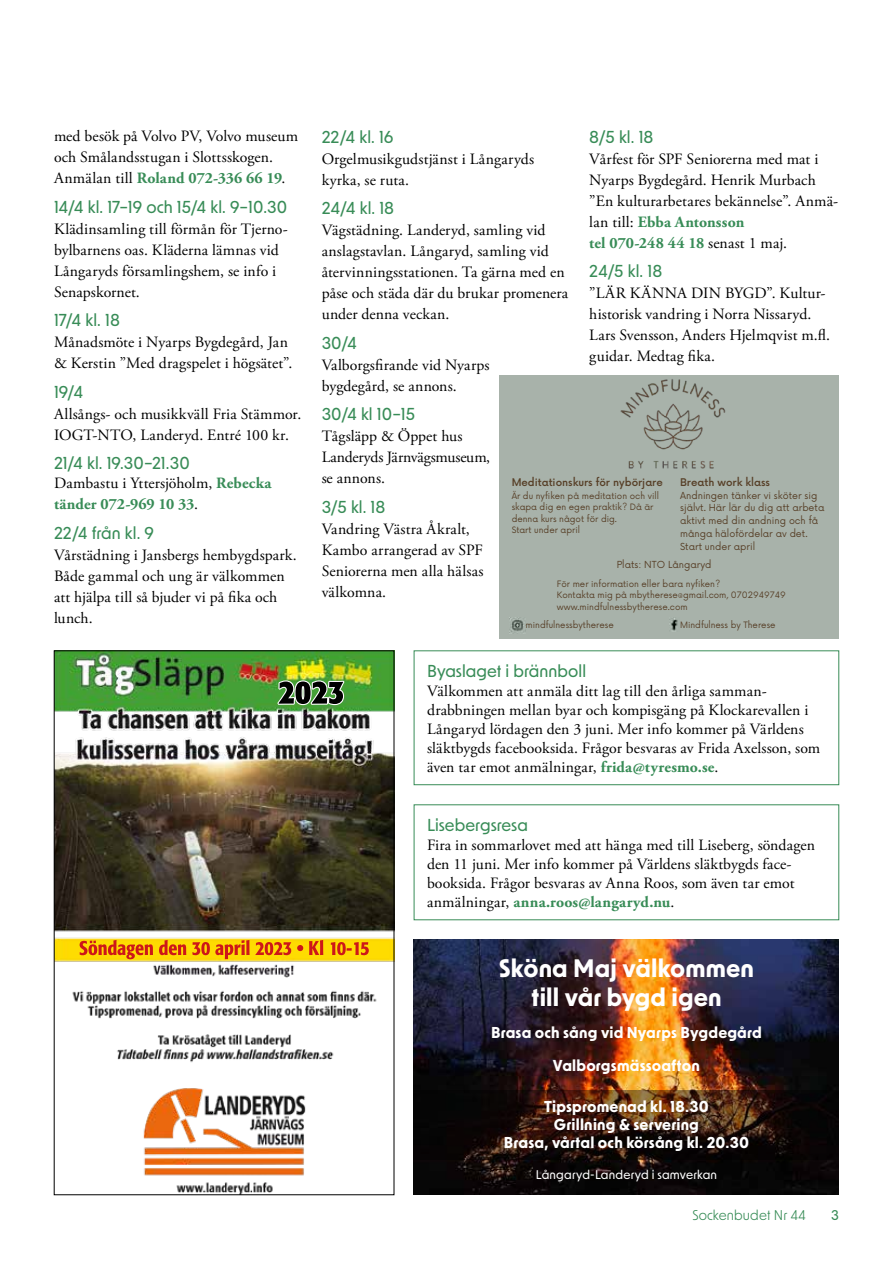
<style>
.page{position:relative;width:893px;height:1263px;background:#fff}
.page>*{position:absolute;margin:0;border:0;box-sizing:border-box;transform-origin:0 0}
.t1{font:700 24px/28.8px "New Order";letter-spacing:.005em;color:#fff;text-align:center}
.t2{font:500 16.5px "New Order";letter-spacing:.005em;color:#388c57}
.t3{font:15.75px/21px "Adobe Garamond Pro";letter-spacing:.005em;color:#000}
.t4{font:700 15.75px/21px "Adobe Garamond Pro";color:#388c57}
.t5{font:700 15px/18px "New Order";letter-spacing:.01em;color:#fff;text-align:center}
.t6{font:13.5px "New Order";letter-spacing:.01em;color:#388c57}
.t7{font:500 13.5px "New Order";color:#388c57}
.t8{font:500 12px "New Order";letter-spacing:.015em;color:#fff}
.t9{font:500 10.35px "Now";color:#573f27}
.t10{font:9.45px/12.9px "Now";color:#573f27}
.t11{font:8.55px/11.6px "Now";color:#573f27}
.s1{font-weight:700;color:#388c57}
.s2{font-weight:400;color:#000}
</style>
<div class="page">
<img style="left:56px;top:653px;width:336px;height:540px">
<img style="left:278px;top:680px;width:66px;height:25px">
<div style="left:414px;top:651px;width:425px;height:134px;border:1px solid #388c57"></div>
<div style="left:499px;top:375px;width:340px;height:263px;background:#a8b2aa"></div>
<img style="left:620px;top:379px;width:106px;height:90px">
<img style="left:510px;top:617px;width:15px;height:15px">
<img style="left:669px;top:618px;width:9px;height:14px">
<img style="left:414px;top:940px;width:425px;height:255px">
<svg style="left:414px;top:1091px;width:425px;height:69px;background:#26140c"></svg>
<p class="t3" style="left:54px;top:126px;width:246px">med besök på Volvo PV, Volvo museum och Smålandsstugan i Slottsskogen.<br>Anmälan till <span class="s1">Roland 072-336 66 19</span>.</p>
<p class="t2" style="left:54px;top:196px;width:235px">14/4 kl. 17–19 och 15/4 kl. 9–10.30</p>
<p class="t3" style="left:54px;top:219px;width:235px">Klädinsamling till förmån för Tjerno&shy;bylbarnens oas. Kläderna lämnas vid<br>Långaryds församlingshem, se info i<br>Senapskornet.</p>
<p class="t2" style="left:54px;top:309px;width:67px">17/4 kl. 18</p>
<p class="t3" style="left:54px;top:332px;width:240px">Månadsmöte i Nyarps Bygdegård, Jan &amp; Kerstin ”Med dragspelet i högsätet”.</p>
<p class="t2" style="left:54px;top:381px;width:31px">19/4</p>
<p class="t3" style="left:54px;top:404px;width:249px">Allsångs- och musikkväll Fria Stämmor.<br>IOGT-NTO, Landeryd. Entré 100 kr.</p>
<p class="t2" style="left:54px;top:452px;width:137px">21/4 kl. 19.30–21.30</p>
<p class="t4" style="left:54px;top:473px;width:219px"><span class="s2">Dambastu i Yttersjöholm,</span> Rebecka tänder 072-969 10 33<span class="s2">.</span></p>
<p class="t2" style="left:54px;top:522px;width:102px">22/4 från kl. 9</p>
<p class="t3" style="left:54px;top:545px;width:244px">Vårstädning i Jansbergs hembygdspark.<br>Både gammal och ung är välkommen att hjälpa till så bjuder vi på fika och lunch.</p>
<p class="t2" style="left:322px;top:126px;width:73px">22/4 kl. 16</p>
<p class="t3" style="left:322px;top:149px;width:214px">Orgelmusikgudstjänst i Långaryds kyrka, se ruta.</p>
<p class="t2" style="left:322px;top:198px;width:74px">24/4 kl. 18</p>
<p class="t3" style="left:322px;top:220px;width:248px">Vägstädning. Landeryd, samling vid anslagstavlan. Långaryd, samling vid återvinningsstationen. Ta gärna med en påse och städa där du brukar promenera under denna veckan.</p>
<p class="t2" style="left:322px;top:332px;width:37px">30/4</p>
<p class="t3" style="left:322px;top:355px;width:170px">Valborgsfirande vid Nyarps bygdegård, se annons.</p>
<p class="t2" style="left:322px;top:404px;width:95px">30/4 kl 10–15</p>
<p class="t3" style="left:322px;top:426px;width:170px">Tågsläpp &amp; Öppet hus<br>Landeryds Järnvägsmuseum, se annons.</p>
<p class="t2" style="left:322px;top:496px;width:65px">3/5 kl. 18</p>
<p class="t3" style="left:322px;top:519px;width:163px">Vandring Västra Åkralt,<br>Kambo arrangerad av SPF<br>Seniorerna men alla hälsas välkomna.</p>
<p class="t2" style="left:589px;top:126px;width:66px">8/5 kl. 18</p>
<p class="t3" style="left:589px;top:149px;width:250px">Vårfest för SPF Seniorerna med mat i Nyarps Bygdegård. Henrik Murbach ”En kulturarbetares bekännelse”. Anmä&shy;lan till: <span class="s1">Ebba Antonsson<br>tel 070-248 44 18</span> senast 1 maj.</p>
<p class="t2" style="left:589px;top:261px;width:74px">24/5 kl. 18</p>
<p class="t3" style="left:589px;top:283px;width:242px">”LÄR KÄNNA DIN BYGD”. Kultur&shy;historisk vandring i Norra Nissaryd.<br>Lars Svensson, Anders Hjelmqvist m.fl. guidar. Medtag fika.</p>
<p class="t9" style="left:512px;top:474px;width:153px">Meditationskurs för nybörjare</p>
<p class="t11" style="left:512px;top:489px;width:149px">Är du nyfiken på meditation och vill skapa dig en egen praktik? Då är denna kurs något för dig.<br>Start under april</p>
<p class="t10" style="left:617px;top:557px;width:96px">Plats: NTO Långaryd</p>
<p class="t9" style="left:680px;top:474px;width:91px">Breath work klass</p>
<p class="t10" style="left:680px;top:488px;width:146px">Andningen tänker vi sköter sig självt. Här lär du dig att arbeta aktivt med din andning och få många hälofördelar av det.<br>Start under april</p>
<p class="t11" style="left:557px;top:577px;width:231px">För mer information eller bara nyfiken?<br>Kontakta mig på mbytherese@gmail.com, 0702949749 www.mindfulnessbytherese.com</p>
<p class="t11" style="left:526px;top:618px;width:90px">mindfulnessbytherese</p>
<p class="t11" style="left:680px;top:618px;width:97px">Mindfulness by Therese</p>
<p class="t2" style="left:427px;top:660px;width:161px">Byaslaget i brännboll</p>
<p class="t3" style="left:427px;top:682px;width:395px;line-height:18.9px">Välkommen att anmäla ditt lag till den årliga samman&shy;drabbningen mellan byar och kompisgäng på Klockarevallen i Långaryd lördagen den 3 juni. Mer info kommer på Världens släktbygds facebooksida. Frågor besvaras av Frida Axelsson, som även tar emot anmälningar, <span class="s1">frida@tyresmo.se</span>.</p>
<p class="t2" style="left:427px;top:814px;width:102px">Lisebergsresa</p>
<p class="t3" style="left:427px;top:836px;width:390px;line-height:18.9px">Fira in sommarlovet med att hänga med till Liseberg, söndagen den 11 juni. Mer info kommer på Världens släktbygds face&shy;booksida. Frågor besvaras av Anna Roos, som även tar emot anmälningar, <span class="s1">anna.roos@langaryd.nu</span>.</p>
<h1 class="t1" style="left:499px;top:953px;width:257px">Sköna Maj välkommen till vår bygd igen</h1>
<p class="t5" style="left:491px;top:1023px;width:272px">Brasa och sång vid Nyarps Bygdegård</p>
<p class="t5" style="left:553px;top:1056px;width:148px">Valborgsmässoafton</p>
<p class="t5" style="left:504px;top:1097px;width:247px">Tipspromenad kl. 18.30<br>Grillning &amp; servering<br>Brasa, vårtal och körsång kl. 20.30</p>
<p class="t8" style="left:536px;top:1167px;width:183px">Långaryd-Landeryd i samverkan</p>
<p class="t6" style="left:692px;top:1206px;width:115px">Sockenbudet Nr 44</p>
<p class="t7" style="left:831px;top:1206px;width:9px">3</p>
</div>
